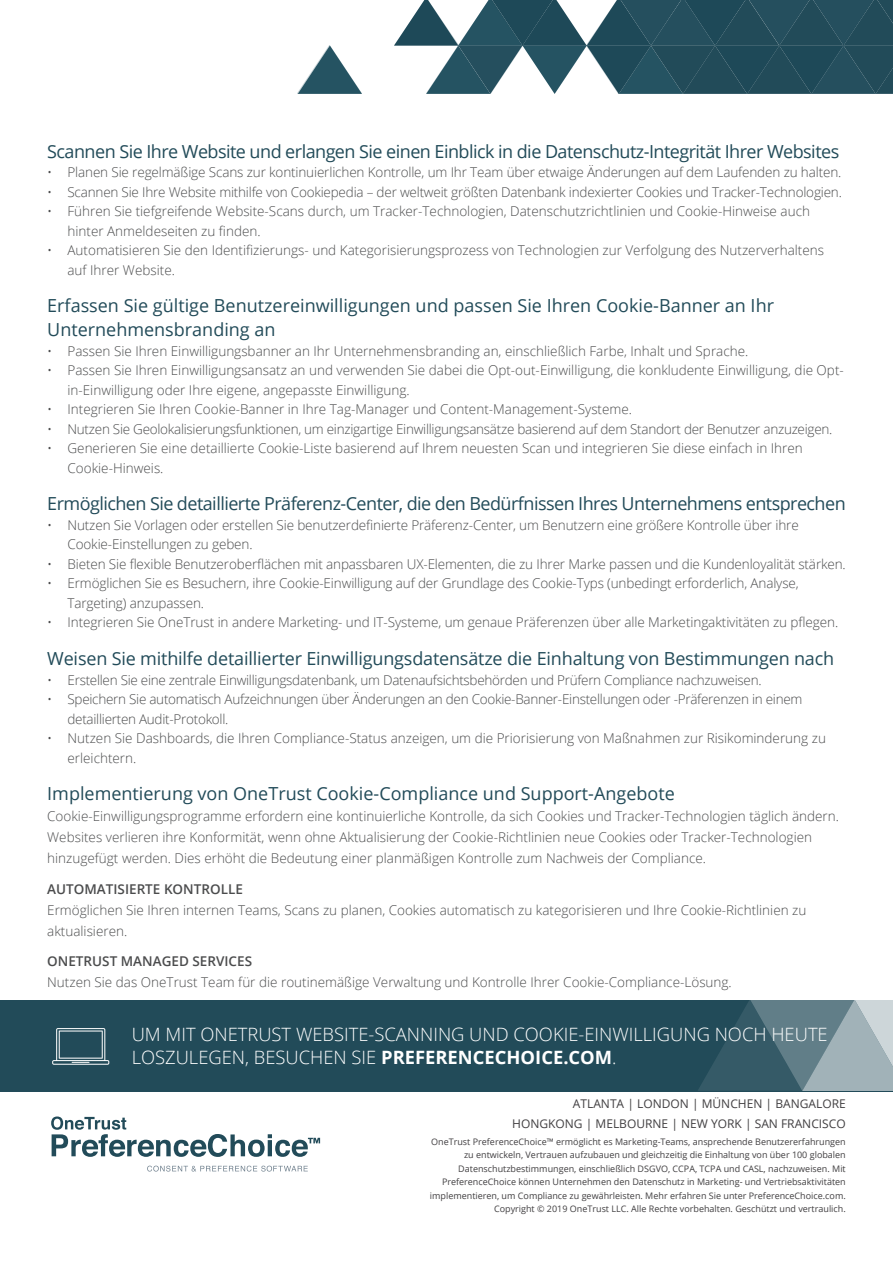
<style>
.page{position:relative;width:893px;height:1263px;background:#fff}
.page>*{position:absolute;margin:0;border:0;box-sizing:border-box;transform-origin:0 0}
.t1{font:300 18.3px/22.5px "Open Sans";color:#fff}
.Perf_Choice_DS_-_H3{font:18px/24px "Open Sans";letter-spacing:-.01em;color:#224b59}
.Perf_Choice_DS_-_H3-2{font:18px "Open Sans";letter-spacing:-.03em;color:#224b59}
.Body_Copy{font:300 13.5px/19.5px "Open Sans";color:#4b4c4d}
.Body_Copy-2{font:300 13.5px/19.5px "Open Sans";letter-spacing:-.02em;color:#4b4c4d}
.Body_Copy-3{font:600 13.5px "Open Sans";color:#4b4c4d}
.t2{font:12px "Open Sans";color:#413f41}
.t3{font:9px/13.5px "Open Sans";color:#413f41;text-align:right}
.s1{font-weight:700}
</style>
<div class="page">
<div style="left:0;top:1000px;width:893px;height:91px;background:#224b59"></div>
<svg style="left:698px;top:1000px;width:195px;height:91px"></svg>
<svg style="left:52px;top:1028px;width:57px;height:37px"></svg>
<svg style="left:147px;top:1166px;width:161px;height:5px"></svg>
<svg style="left:51px;top:1116px;width:269px;height:41px"></svg>
<svg style="left:298px;top:46px;width:64px;height:48px"></svg>
<svg style="left:394px;top:0;width:499px;height:94px"></svg>
<p class="Perf_Choice_DS_-_H3-2" style="left:47px;top:139px;width:793px">Scannen Sie Ihre Website und erlangen Sie einen Einblick in die Datenschutz-Integrität Ihrer Websites</p>
<p class="Body_Copy" style="left:47px;top:162px;width:796px">• Planen Sie regelmäßige Scans zur kontinuierlichen Kontrolle, um Ihr Team über etwaige Änderungen auf dem Laufenden zu halten.</p>
<p class="Body_Copy" style="left:47px;top:182px;width:796px">• Scannen Sie Ihre Website mithilfe von Cookiepedia – der weltweit größten Datenbank indexierter Cookies und Tracker-Technologien.</p>
<p class="Body_Copy" style="left:68px;top:201px;width:744px;text-indent:-20px">• Führen Sie tiefgreifende Website-Scans durch, um Tracker-Technologien, Datenschutzrichtlinien und Cookie-Hinweise auch hinter Anmeldeseiten zu finden.</p>
<p class="Body_Copy" style="left:68px;top:240px;width:758px;text-indent:-20px">• Automatisieren Sie den Identifizierungs- und Kategorisierungsprozess von Technologien zur Verfolgung des Nutzerverhaltens auf Ihrer Website.</p>
<p class="Perf_Choice_DS_-_H3" style="left:47px;top:293px;width:728px">Erfassen Sie gültige Benutzereinwilligungen und passen Sie Ihren Cookie-Banner an Ihr<br>Unternehmensbranding an</p>
<p class="Body_Copy" style="left:47px;top:341px;width:703px">• Passen Sie Ihren Einwilligungsbanner an Ihr Unternehmensbranding an, einschließlich Farbe, Inhalt und Sprache.</p>
<p class="Body_Copy" style="left:68px;top:360px;width:778px;text-indent:-20px">• Passen Sie Ihren Einwilligungsansatz an und verwenden Sie dabei die Opt-out-Einwilligung, die konkludente Einwilligung, die Opt&shy;in-Einwilligung oder Ihre eigene, angepasste Einwilligung.</p>
<p class="Body_Copy" style="left:47px;top:399px;width:586px">• Integrieren Sie Ihren Cookie-Banner in Ihre Tag-Manager und Content-Management-Systeme.</p>
<p class="Body_Copy-2" style="left:47px;top:419px;width:787px">• Nutzen Sie Geolokalisierungsfunktionen, um einzigartige Einwilligungsansätze basierend auf dem Standort der Benutzer anzuzeigen.</p>
<p class="Body_Copy" style="left:68px;top:438px;width:737px;text-indent:-20px">• Generieren Sie eine detaillierte Cookie-Liste basierend auf Ihrem neuesten Scan und integrieren Sie diese einfach in Ihren<br>Cookie-Hinweis.</p>
<p class="Perf_Choice_DS_-_H3-2" style="left:47px;top:492px;width:800px">Ermöglichen Sie detaillierte Präferenz-Center, die den Bedürfnissen Ihres Unternehmens entsprechen</p>
<p class="Body_Copy" style="left:68px;top:515px;width:733px;text-indent:-20px">• Nutzen Sie Vorlagen oder erstellen Sie benutzerdefinierte Präferenz-Center, um Benutzern eine größere Kontrolle über ihre<br>Cookie-Einstellungen zu geben.</p>
<p class="Body_Copy" style="left:47px;top:554px;width:800px">• Bieten Sie flexible Benutzeroberflächen mit anpassbaren UX-Elementen, die zu Ihrer Marke passen und die Kundenloyalität stärken.</p>
<p class="Body_Copy" style="left:68px;top:573px;width:733px;text-indent:-20px">• Ermöglichen Sie es Besuchern, ihre Cookie-Einwilligung auf der Grundlage des Cookie-Typs (unbedingt erforderlich, Analyse,<br>Targeting) anzupassen.</p>
<p class="Body_Copy" style="left:47px;top:612px;width:793px">• Integrieren Sie OneTrust in andere Marketing- und IT-Systeme, um genaue Präferenzen über alle Marketingaktivitäten zu pflegen.</p>
<p class="Perf_Choice_DS_-_H3" style="left:47px;top:646px;width:788px">Weisen Sie mithilfe detaillierter Einwilligungsdatensätze die Einhaltung von Bestimmungen nach</p>
<p class="Body_Copy-2" style="left:47px;top:669px;width:716px">• Erstellen Sie eine zentrale Einwilligungsdatenbank, um Datenaufsichtsbehörden und Prüfern Compliance nachzuweisen.</p>
<p class="Body_Copy-2" style="left:68px;top:689px;width:736px;text-indent:-20px">• Speichern Sie automatisch Aufzeichnungen über Änderungen an den Cookie-Banner-Einstellungen oder -Präferenzen in einem detaillierten Audit-Protokoll.</p>
<p class="Body_Copy" style="left:68px;top:728px;width:760px;text-indent:-20px">• Nutzen Sie Dashboards, die Ihren Compliance-Status anzeigen, um die Priorisierung von Maßnahmen zur Risikominderung zu erleichtern.</p>
<p class="Perf_Choice_DS_-_H3" style="left:47px;top:781px;width:629px">Implementierung von OneTrust Cookie-Compliance und Support-Angebote</p>
<p class="Body_Copy" style="left:47px;top:805px;width:793px;line-height:21px">Cookie-Einwilligungsprogramme erfordern eine kontinuierliche Kontrolle, da sich Cookies und Tracker-Technologien täglich ändern.<br>Websites verlieren ihre Konformität, wenn ohne Aktualisierung der Cookie-Richtlinien neue Cookies oder Tracker-Technologien hinzugefügt werden. Dies erhöht die Bedeutung einer planmäßigen Kontrolle zum Nachweis der Compliance.</p>
<p class="Body_Copy-3" style="left:47px;top:879px;width:197px">AUTOMATISIERTE KONTROLLE</p>
<p class="Body_Copy" style="left:47px;top:899px;width:761px;line-height:21px">Ermöglichen Sie Ihren internen Teams, Scans zu planen, Cookies automatisch zu kategorisieren und Ihre Cookie-Richtlinien zu aktualisieren.</p>
<p class="Body_Copy-3" style="left:47px;top:952px;width:206px">ONETRUST MANAGED SERVICES</p>
<p class="Body_Copy" style="left:47px;top:972px;width:686px">Nutzen Sie das OneTrust Team für die routinemäßige Verwaltung und Kontrolle Ihrer Cookie-Compliance-Lösung.</p>
<h1 class="t1" style="left:132px;top:1023px;width:698px">UM MIT ONETRUST WEBSITE-SCANNING UND COOKIE-EINWILLIGUNG NOCH HEUTE<br>LOSZULEGEN, BESUCHEN SIE <span class="s1">PREFERENCECHOICE.COM</span>.</h1>
<p class="t2" style="left:573px;top:1095px;width:274px">ATLANTA | LONDON | MÜNCHEN | BANGALORE</p>
<p class="t2" style="left:512px;top:1115px;width:335px">HONGKONG | MELBOURNE | NEW YORK | SAN FRANCISCO</p>
<p class="t3" style="left:430px;top:1135px;width:417px">OneTrust PreferenceChoice™ ermöglicht es Marketing-Teams, ansprechende Benutzererfahrungen zu entwickeln, Vertrauen aufzubauen und gleichzeitig die Einhaltung von über 100 globalen Datenschutzbestimmungen, einschließlich DSGVO, CCPA, TCPA und CASL, nachzuweisen. Mit PreferenceChoice können Unternehmen den Datenschutz in Marketing- und Vertriebsaktivitäten implementieren, um Compliance zu gewährleisten. Mehr erfahren Sie unter PreferenceChoice.com.<br>Copyright © 2019 OneTrust LLC. Alle Rechte vorbehalten. Geschützt und vertraulich.</p>
</div>
